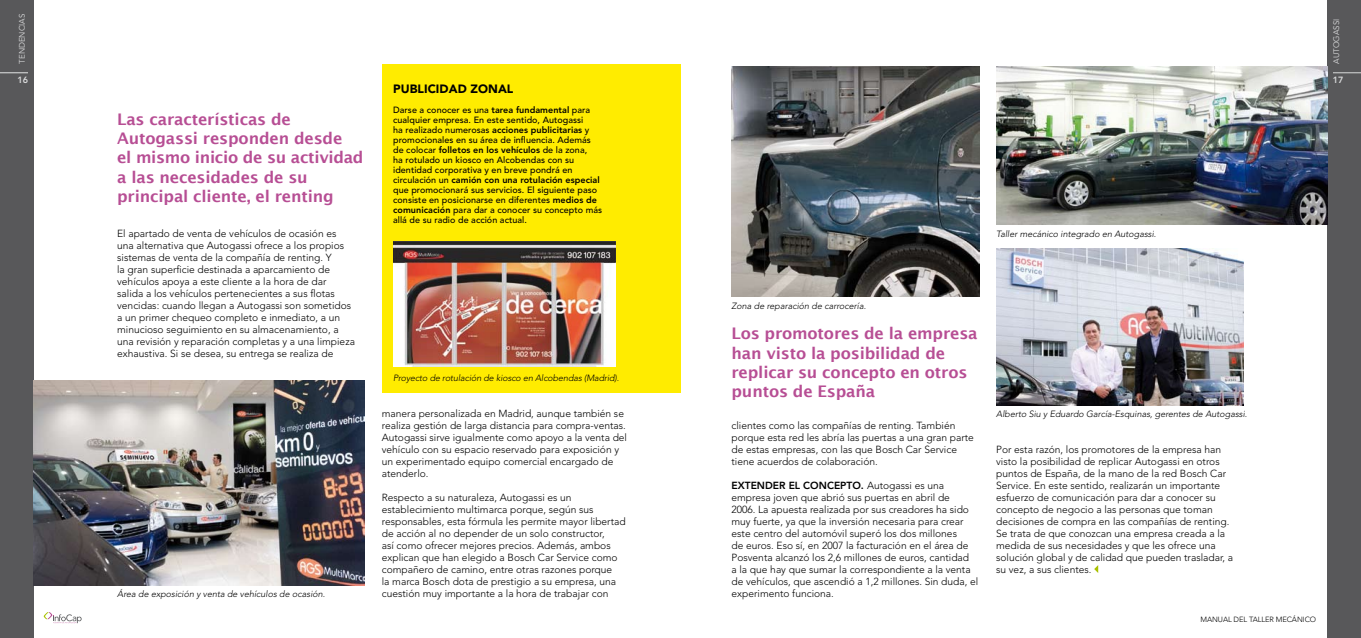
<style>
.page{position:relative;width:1361px;height:638px;background:#fff}
.page>*{position:absolute;margin:0;border:0;box-sizing:border-box;transform-origin:0 0}
.t1{font:600 16px/19.2px "Lucida Sans";letter-spacing:-.01em;color:#b74e94}
.t2{font:900 12px "Avenir";letter-spacing:.005em;color:#000}
.t3{font:300 10.2px/12px "Avenir";color:#000}
.t4{font:500 9px/10px "Avenir";letter-spacing:.005em;color:#000}
.t5{font:italic 300 9px "Avenir";color:#000}
.t6{font:800 9px "Avenir";color:#d9dadb}
.t7{font:8px "Avenir";color:#d9dadb}
.t8{font:300 7.5px "Avenir";letter-spacing:-.01em;color:#000}
.s1{font-weight:800}
</style>
<div class="page">
<div style="left:0;top:0;width:34px;height:638px;background:#58585a"></div>
<svg style="left:0;top:73px;width:28px;height:1px"></svg>
<svg style="left:44px;top:612px;width:38px;height:12px"></svg>
<div style="left:1327px;top:0;width:34px;height:638px;background:#58585a"></div>
<svg style="left:1333px;top:73px;width:28px;height:1px"></svg>
<div style="left:382px;top:65px;width:298px;height:328px;background:#ffec00"></div>
<img style="left:393px;top:241px;width:222px;height:125px">
<img style="left:996px;top:66px;width:331px;height:159px">
<img style="left:731px;top:66px;width:248px;height:231px">
<img style="left:34px;top:381px;width:331px;height:204px">
<svg style="left:1094px;top:565px;width:4px;height:8px"></svg>
<img style="left:996px;top:249px;width:247px;height:156px">
<p class="t7" style="left:18px;top:64px;width:52px;rotate:-90deg">TENDENCIAS</p>
<p class="t6" style="left:17px;top:74px;width:12px">16</p>
<h1 class="t1" style="left:117px;top:110px;width:248px">Las características de<br>Autogassi responden desde<br>el mismo inicio de su actividad a las necesidades de su principal cliente, el renting</h1>
<p class="t3" style="left:117px;top:227px;width:239px">El apartado de venta de vehículos de ocasión es una alternativa que Autogassi ofrece a los propios sistemas de venta de la compañía de renting. Y<br>la gran superficie destinada a aparcamiento de vehículos apoya a este cliente a la hora de dar salida a los vehículos pertenecientes a sus flotas vencidas: cuando llegan a Autogassi son sometidos a un primer chequeo completo e inmediato, a un minucioso seguimiento en su almacenamiento, a una revisión y reparación completas y a una limpieza exhaustiva. Si se desea, su entrega se realiza de</p>
<p class="t5" style="left:117px;top:588px;width:209px">Área de exposición y venta de vehículos de ocasión.</p>
<p class="t2" style="left:393px;top:81px;width:122px">PUBLICIDAD ZONAL</p>
<p class="t4" style="left:393px;top:105px;width:211px">Darse a conocer es una <span class="s1">tarea fundamental</span> para cualquier empresa. En este sentido, Autogassi<br>ha realizado numerosas <span class="s1">acciones publicitarias</span> y promocionales en su área de influencia. Además de colocar <span class="s1">folletos en los vehículos</span> de la zona,<br>ha rotulado un kiosco en Alcobendas con su identidad corporativa y en breve pondrá en circulación un <span class="s1">camión con una rotulación especial </span>que promocionará sus servicios. El siguiente paso consiste en posicionarse en diferentes <span class="s1">medios de comunicación</span> para dar a conocer su concepto más allá de su radio de acción actual.</p>
<p class="t5" style="left:393px;top:372px;width:228px">Proyecto de rotulación de kiosco en Alcobendas (Madrid).</p>
<p class="t3" style="left:382px;top:407px;width:247px">manera personalizada en Madrid, aunque también se realiza gestión de larga distancia para compra-ventas.<br>Autogassi sirve igualmente como apoyo a la venta del vehículo con su espacio reservado para exposición y un experimentado equipo comercial encargado de atenderlo.</p>
<p class="t3" style="left:382px;top:491px;width:245px">Respecto a su naturaleza, Autogassi es un establecimiento multimarca porque, según sus responsables, esta fórmula les permite mayor libertad de acción al no depender de un solo constructor,<br>así como ofrecer mejores precios. Además, ambos explican que han elegido a Bosch Car Service como compañero de camino, entre otras razones porque<br>la marca Bosch dota de prestigio a su empresa, una cuestión muy importante a la hora de trabajar con</p>
<p class="t7" style="left:1331px;top:64px;width:46px;rotate:-90deg">autogassi</p>
<p class="t6" style="left:1333px;top:74px;width:12px">17</p>
<p class="t5" style="left:996px;top:228px;width:162px">Taller mecánico integrado en Autogassi.</p>
<p class="t5" style="left:731px;top:300px;width:136px">Zona de reparación de carrocería.</p>
<h1 class="t1" style="left:731px;top:324px;width:248px">Los promotores de la empresa han visto la posibilidad de replicar su concepto en otros puntos de España</h1>
<p class="t3" style="left:731px;top:419px;width:244px">clientes como las compañías de renting. También porque esta red les abría las puertas a una gran parte de estas empresas, con las que Bosch Car Service tiene acuerdos de colaboración.</p>
<p class="t3" style="left:731px;top:479px;width:248px"><span class="s1">EXTENDER EL CONCEPTO.</span> Autogassi es una empresa joven que abrió sus puertas en abril de<br>2006. La apuesta realizada por sus creadores ha sido muy fuerte, ya que la inversión necesaria para crear este centro del automóvil superó los dos millones<br>de euros. Eso sí, en 2007 la facturación en el área de Posventa alcanzó los 2,6 millones de euros, cantidad<br>a la que hay que sumar la correspondiente a la venta de vehículos, que ascendió a 1,2 millones. Sin duda, el experimento funciona.</p>
<p class="t5" style="left:996px;top:408px;width:252px">Alberto Siu y Eduardo García-Esquinas, gerentes de Autogassi.</p>
<p class="t3" style="left:996px;top:443px;width:239px">Por esta razón, los promotores de la empresa han visto la posibilidad de replicar Autogassi en otros puntos de España, de la mano de la red Bosch Car Service. En este sentido, realizarán un importante esfuerzo de comunicación para dar a conocer su concepto de negocio a las personas que toman decisiones de compra en las compañías de renting.<br>Se trata de que conozcan una empresa creada a la medida de sus necesidades y que les ofrece una solución global y de calidad que pueden trasladar, a su vez, a sus clientes.</p>
<p class="t8" style="left:1200px;top:615px;width:117px">MANUAL DEL TALLER MECÁNICO</p>
</div>
